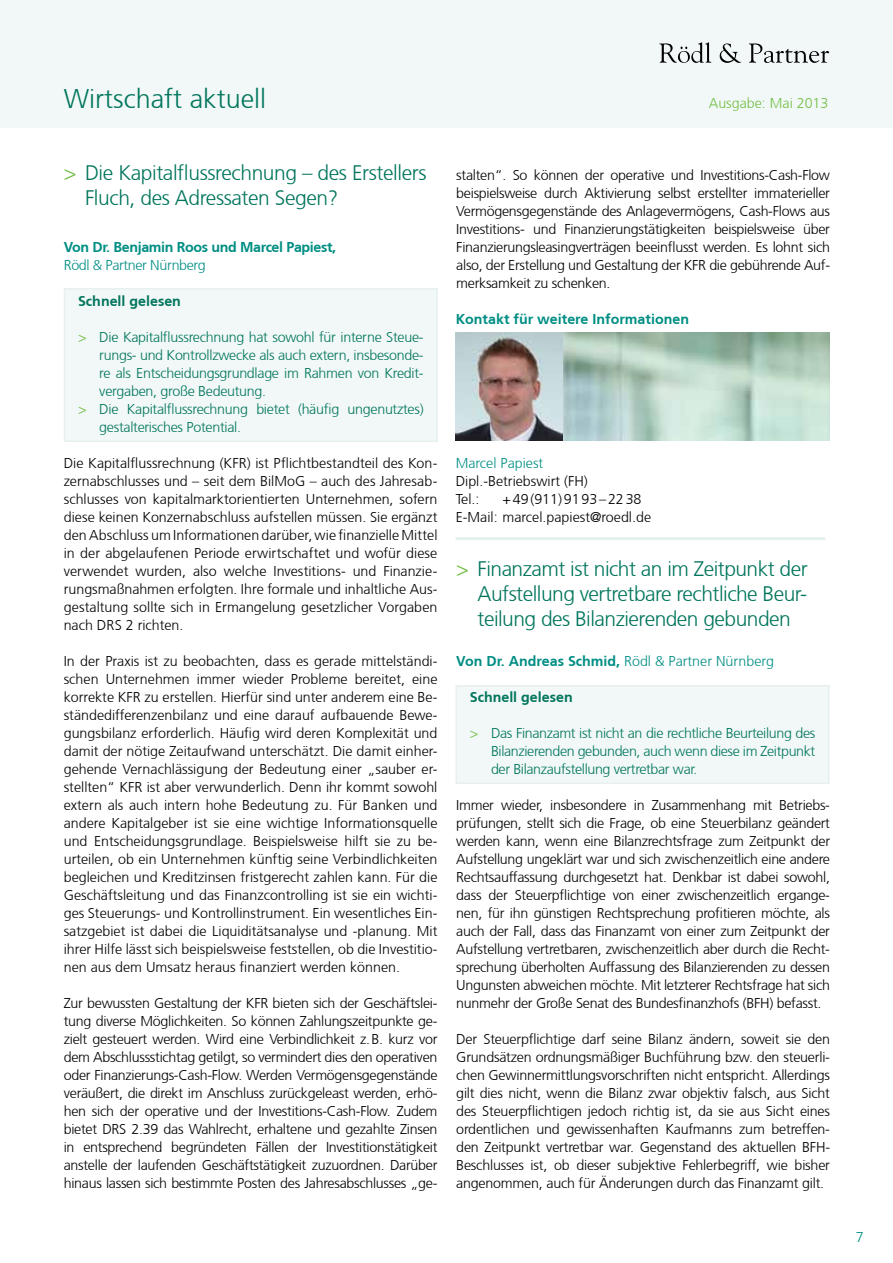
<style>
.page{position:relative;width:893px;height:1263px;background:#fff}
.page>*{position:absolute;margin:0;border:0;box-sizing:border-box;transform-origin:0 0}
.t1{font:300 27px "Frutiger CE";color:#00755c}
.t2{font:300 21px/25.2px "Frutiger CE";letter-spacing:-.02em;color:#00755c;text-align:justify}
.t3{font:300 14.25px/18px "Frutiger CE";letter-spacing:-.015em;color:#000;text-align:justify}
.t4{font:300 14.25px/18px "Frutiger CE";letter-spacing:-.02em;color:#00755c;text-align:justify}
.t5{font:700 14.25px "Frutiger CE";color:#008e84}
.t6{font:700 14.25px "Frutiger CE";letter-spacing:-.025em;color:#008e84}
.t7{font:700 14.25px "Frutiger CE";color:#00755c}
.t8{font:300 14.25px "Frutiger CE";letter-spacing:-.025em;color:#008e84}
.t9{font:300 14.25px "Frutiger CE";color:#72bf44}
.t10{font:300 14.25px "Frutiger CE";color:#008e84}
.s1{color:#72bf44}
.s2{font-weight:300}
</style>
<div class="page">
<div style="left:65px;top:289px;width:372px;height:152px;background:#f2f8f7"></div>
<div style="left:64px;top:288px;width:374px;height:154px;border:2px solid #e6f1ef"></div>
<div style="left:456px;top:686px;width:373px;height:97px;background:#f2f8f7"></div>
<div style="left:455px;top:685px;width:375px;height:99px;border:2px solid #e6f1ef"></div>
<img style="left:562px;top:333px;width:268px;height:108px">
<img style="left:456px;top:333px;width:106px;height:108px">
<hr style="left:455px;top:537px;width:370px;height:3px;background:#e6f1ef">
<div style="left:0;top:0;width:893px;height:128px;background:#f2f8f7"></div>
<svg style="left:659px;top:42px;width:52px;height:21px"></svg>
<svg style="left:720px;top:43px;width:21px;height:20px"></svg>
<svg style="left:749px;top:43px;width:80px;height:20px"></svg>
<h1 class="t1" style="left:64px;top:83px;width:204px">Wirtschaft aktuell</h1>
<p class="t9" style="left:709px;top:95px;width:121px">Ausgabe: Mai 2013</p>
<h2 class="t2" style="left:85px;top:160px;width:343px;text-indent:-21px"><span class="s1">&gt;</span> Die Kapitalflussrechnung – des Erstellers<br>Fluch, des Adressaten Segen?</h2>
<p class="t6" style="left:64px;top:239px;width:274px">Von Dr. Benjamin Roos und Marcel Papiest,</p>
<p class="t8" style="left:64px;top:257px;width:144px">Rödl &amp; Partner Nürnberg</p>
<p class="t7" style="left:78px;top:293px;width:104px">Schnell gelesen</p>
<p class="t4" style="left:78px;top:328px;width:347px"><span class="s1">&gt;</span> Die Kapitalflussrechnung hat sowohl für interne Steue-</p>
<p class="t4" style="left:99px;top:346px;width:326px">rungs- und Kontrollzwecke als auch extern, insbesonde-</p>
<p class="t4" style="left:99px;top:364px;width:326px">re als Entscheidungsgrundlage im Rahmen von Kredit-</p>
<p class="t4" style="left:99px;top:382px;width:168px">vergaben, große Bedeutung.</p>
<p class="t4" style="left:78px;top:400px;width:347px"><span class="s1">&gt;</span> Die Kapitalflussrechnung bietet (häufig ungenutztes)</p>
<p class="t4" style="left:99px;top:418px;width:143px">gestalterisches Potential.</p>
<p class="t3" style="left:64px;top:454px;width:375px">Die Kapitalflussrechnung (KFR) ist Pflichtbestandteil des Kon&shy;zernabschlusses und – seit dem BilMoG – auch des Jahresab&shy;schlusses von kapitalmarktorientierten Unternehmen, sofern diese keinen Konzernabschluss aufstellen müssen. Sie ergänzt den Abschluss um Informationen darüber, wie finanzielle Mittel in der abgelaufenen Periode erwirtschaftet und wofür diese verwendet wurden, also welche Investitions- und Finanzie&shy;rungsmaßnahmen erfolgten. Ihre formale und inhaltliche Aus&shy;gestaltung sollte sich in Ermangelung gesetzlicher Vorgaben nach DRS 2 richten.</p>
<p class="t3" style="left:64px;top:652px;width:375px">In der Praxis ist zu beobachten, dass es gerade mittelständi&shy;schen Unternehmen immer wieder Probleme bereitet, eine korrekte KFR zu erstellen. Hierfür sind unter anderem eine Be&shy;ständedifferenzenbilanz und eine darauf aufbauende Bewe&shy;gungsbilanz erforderlich. Häufig wird deren Komplexität und damit der nötige Zeitaufwand unterschätzt. Die damit einher&shy;gehende Vernachlässigung der Bedeutung einer „sauber er&shy;stellten“ KFR ist aber verwunderlich. Denn ihr kommt sowohl extern als auch intern hohe Bedeutung zu. Für Banken und andere Kapitalgeber ist sie eine wichtige Informationsquelle und Entscheidungsgrundlage. Beispielsweise hilft sie zu be&shy;urteilen, ob ein Unternehmen künftig seine Verbindlichkeiten begleichen und Kreditzinsen fristgerecht zahlen kann. Für die Geschäftsleitung und das Finanzcontrolling ist sie ein wichti&shy;ges Steuerungs- und Kontrollinstrument. Ein wesentliches Ein&shy;satzgebiet ist dabei die Liquiditätsanalyse und -planung. Mit ihrer Hilfe lässt sich beispielsweise feststellen, ob die Investitio&shy;nen aus dem Umsatz heraus finanziert werden können.</p>
<p class="t3" style="left:64px;top:994px;width:375px">Zur bewussten Gestaltung der KFR bieten sich der Geschäftslei&shy;tung diverse Möglichkeiten. So können Zahlungszeitpunkte ge&shy;zielt gesteuert werden. Wird eine Verbindlichkeit z.B. kurz vor dem Abschlussstichtag getilgt, so vermindert dies den operativen oder Finanzierungs-Cash-Flow. Werden Vermögensgegenstände veräußert, die direkt im Anschluss zurückgeleast werden, erhö&shy;hen sich der operative und der Investitions-Cash-Flow. Zudem bietet DRS 2.39 das Wahlrecht, erhaltene und gezahlte Zinsen in entsprechend begründeten Fällen der Investitionstätigkeit anstelle der laufenden Geschäftstätigkeit zuzuordnen. Darüber hinaus lassen sich bestimmte Posten des Jahresabschlusses „ge-</p>
<p class="t3" style="left:456px;top:166px;width:375px">stalten“. So können der operative und Investitions-Cash-Flow beispielsweise durch Aktivierung selbst erstellter immaterieller Vermögensgegenstände des Anlagevermögens, Cash-Flows aus Investitions- und Finanzierungstätigkeiten beispielsweise über Finanzierungsleasingverträgen beeinflusst werden. Es lohnt sich also, der Erstellung und Gestaltung der KFR die gebührende Auf&shy;merksamkeit zu schenken.</p>
<p class="t5" style="left:456px;top:311px;width:235px">Kontakt für weitere Informationen</p>
<p class="t10" style="left:456px;top:455px;width:89px">Marcel Papiest</p>
<p class="t3" style="left:456px;top:472px;width:134px">Dipl.-Betriebswirt (FH)<br>Tel.:</p>
<p class="t3" style="left:456px;top:490px;width:197px;text-indent:47px">+49(911)9193–2238<br>E-Mail: marcel.papiest@roedl.de</p>
<h2 class="t2" style="left:478px;top:556px;width:332px;text-indent:-21px"><span class="s1">&gt;</span> Finanzamt ist nicht an im Zeitpunkt der Aufstellung vertretbare rechtliche Beur&shy;teilung des Bilanzierenden gebunden</h2>
<p class="t5" style="left:456px;top:653px;width:319px">Von Dr. Andreas Schmid, <span class="s2">Rödl &amp; Partner Nürnberg</span></p>
<p class="t7" style="left:470px;top:689px;width:104px">Schnell gelesen</p>
<p class="t4" style="left:491px;top:724px;width:326px;text-indent:-21px"><span class="s1">&gt;</span> Das Finanzamt ist nicht an die rechtliche Beurteilung des Bilanzierenden gebunden, auch wenn diese im Zeitpunkt der Bilanzaufstellung vertretbar war.</p>
<p class="t3" style="left:456px;top:796px;width:375px">Immer wieder, insbesondere in Zusammenhang mit Betriebs&shy;prüfungen, stellt sich die Frage, ob eine Steuerbilanz geändert werden kann, wenn eine Bilanzrechtsfrage zum Zeitpunkt der Aufstellung ungeklärt war und sich zwischenzeitlich eine andere Rechtsauffassung durchgesetzt hat. Denkbar ist dabei sowohl, dass der Steuerpflichtige von einer zwischenzeitlich ergange&shy;nen, für ihn günstigen Rechtsprechung profitieren möchte, als auch der Fall, dass das Finanzamt von einer zum Zeitpunkt der Aufstellung vertretbaren, zwischenzeitlich aber durch die Recht&shy;sprechung überholten Auffassung des Bilanzierenden zu dessen Ungunsten abweichen möchte. Mit letzterer Rechtsfrage hat sich nunmehr der Große Senat des Bundesfinanzhofs (BFH) befasst.</p>
<p class="t3" style="left:456px;top:1030px;width:375px">Der Steuerpflichtige darf seine Bilanz ändern, soweit sie den Grundsätzen ordnungsmäßiger Buchführung bzw. den steuerli&shy;chen Gewinnermittlungsvorschriften nicht entspricht. Allerdings gilt dies nicht, wenn die Bilanz zwar objektiv falsch, aus Sicht des Steuerpflichtigen jedoch richtig ist, da sie aus Sicht eines ordentlichen und gewissenhaften Kaufmanns zum betreffen&shy;den Zeitpunkt vertretbar war. Gegenstand des aktuellen BFH-Beschlusses ist, ob dieser subjektive Fehlerbegriff, wie bisher angenommen, auch für Änderungen durch das Finanzamt gilt.</p>
<p class="t8" style="left:856px;top:1229px;width:9px">7</p>
</div>
